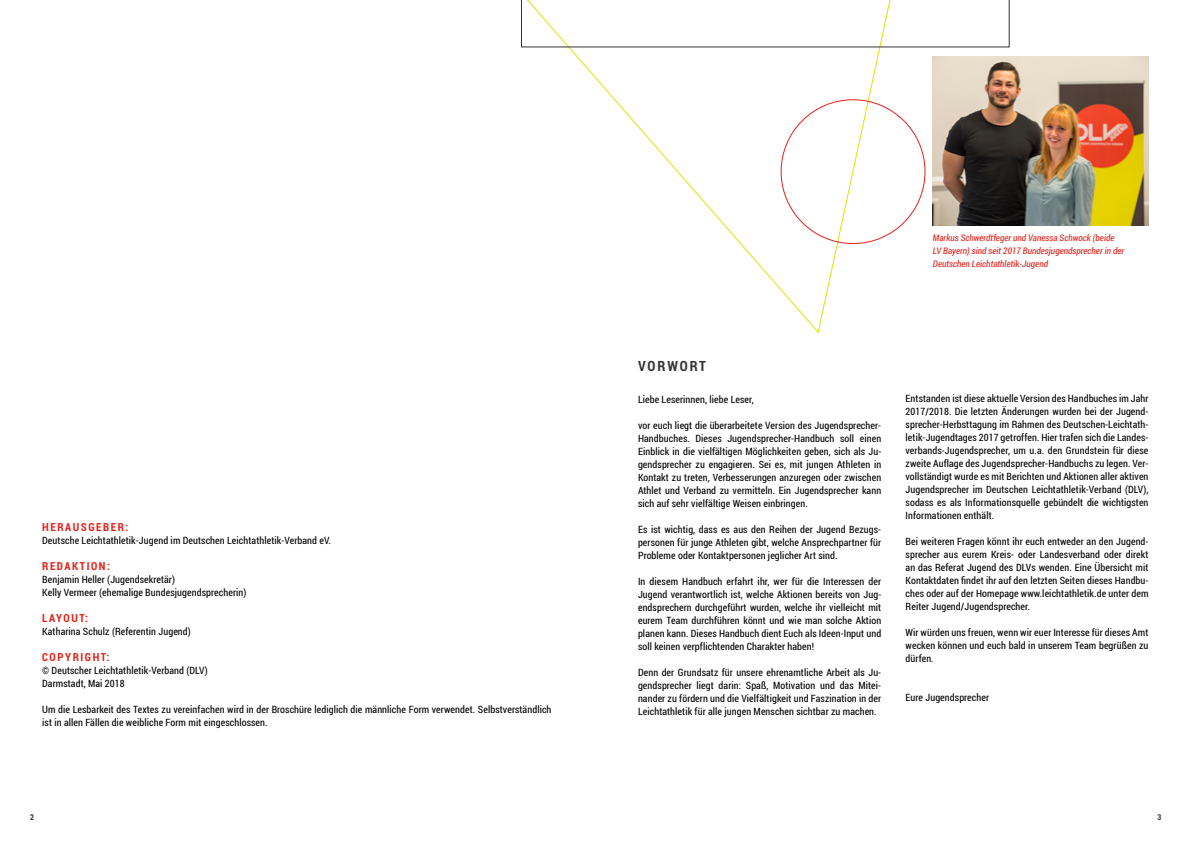
<style>
.page{position:relative;width:1191px;height:842px;background:#fff}
.page>*{position:absolute;margin:0;border:0;box-sizing:border-box;transform-origin:0 0}
.t1{font:700 14px "Roboto Condensed";letter-spacing:.14em;color:#343434}
.t2{font:700 11px "Roboto Condensed";letter-spacing:.14em;color:#e32119}
.t3{font:10px/13px "Roboto Condensed";letter-spacing:.01em;color:#000;text-align:justify}
.t4{font:italic 9px/13px "Roboto Condensed";color:#e32119}
.t5{font:700 8px "Roboto Condensed";color:#343434}
</style>
<div class="page">
<svg style="left:521px;top:47px;width:393px;height:287px"></svg>
<svg style="left:521px;top:0;width:488px;height:47px"></svg>
<img style="left:933px;top:56px;width:215px;height:170px">
<p class="t2" style="left:42px;top:519px;width:88px">HERAUSGEBER:</p>
<p class="t3" style="left:42px;top:534px;width:290px">Deutsche Leichtathletik-Jugend im Deutschen Leichtathletik-Verband eV.</p>
<p class="t2" style="left:42px;top:558px;width:69px">REDAKTION:</p>
<p class="t3" style="left:42px;top:573px;width:206px">Benjamin Heller (Jugendsekretär)<br>Kelly Vermeer (ehemalige Bundesjugendsprecherin)</p>
<p class="t2" style="left:42px;top:610px;width:47px">LAYOUT:</p>
<p class="t3" style="left:42px;top:625px;width:150px">Katharina Schulz (Referentin Jugend)</p>
<p class="t2" style="left:42px;top:649px;width:69px">COPYRIGHT:</p>
<p class="t3" style="left:42px;top:664px;width:167px">© Deutscher Leichtathletik-Verband (DLV)<br>Darmstadt, Mai 2018</p>
<p class="t3" style="left:42px;top:703px;width:511px">Um die Lesbarkeit des Textes zu vereinfachen wird in der Broschüre lediglich die männliche Form verwendet. Selbstverständlich ist in allen Fällen die weibliche Form mit eingeschlossen.</p>
<p class="t4" style="left:933px;top:231px;width:193px">Markus Schwerdtfeger und Vanessa Schwock (beide<br>LV Bayern) sind seit 2017 Bundesjugendsprecher in der<br>Deutschen Leichtathletik-Jugend</p>
<h1 class="t1" style="left:638px;top:356px;width:70px">VORWORT</h1>
<p class="t3" style="left:638px;top:392px;width:117px">Liebe Leserinnen, liebe Leser,</p>
<p class="t3" style="left:638px;top:418px;width:245px">vor euch liegt die überarbeitete Version des Jugendsprecher-Handbuches. Dieses Jugendsprecher-Handbuch soll einen Einblick in die vielfältigen Möglichkeiten geben, sich als Ju&shy;gendsprecher zu engagieren. Sei es, mit jungen Athleten in Kontakt zu treten, Verbesserungen anzuregen oder zwischen Athlet und Verband zu vermitteln. Ein Jugendsprecher kann sich auf sehr vielfältige Weisen einbringen.</p>
<p class="t3" style="left:638px;top:522px;width:245px">Es ist wichtig, dass es aus den Reihen der Jugend Bezugs&shy;personen für junge Athleten gibt, welche Ansprechpartner für Probleme oder Kontaktpersonen jeglicher Art sind.</p>
<p class="t3" style="left:638px;top:574px;width:245px">In diesem Handbuch erfahrt ihr, wer für die Interessen der Jugend verantwortlich ist, welche Aktionen bereits von Jug&shy;endsprechern durchgeführt wurden, welche ihr vielleicht mit eurem Team durchführen könnt und wie man solche Aktion planen kann. Dieses Handbuch dient Euch als Ideen-Input und soll keinen verpflichtenden Charakter haben!</p>
<p class="t3" style="left:638px;top:665px;width:245px">Denn der Grundsatz für unsere ehrenamtliche Arbeit als Ju&shy;gendsprecher liegt darin: Spaß, Motivation und das Mitei&shy;nander zu fördern und die Vielfältigkeit und Faszination in der Leichtathletik für alle jungen Menschen sichtbar zu machen.</p>
<p class="t3" style="left:905px;top:391px;width:244px">Entstanden ist diese aktuelle Version des Handbuches im Jahr 2017/2018. Die letzten Änderungen wurden bei der Jugend&shy;sprecher-Herbsttagung im Rahmen des Deutschen-Leichtath&shy;letik-Jugendtages 2017 getroffen. Hier trafen sich die Landes&shy;verbands-Jugendsprecher, um u.a. den Grundstein für diese zweite Auflage des Jugendsprecher-Handbuchs zu legen. Ver&shy;vollständigt wurde es mit Berichten und Aktionen aller aktiven Jugendsprecher im Deutschen Leichtathletik-Verband (DLV), sodass es als Informationsquelle gebündelt die wichtigsten Informationen enthält.</p>
<p class="t3" style="left:905px;top:534px;width:244px">Bei weiteren Fragen könnt ihr euch entweder an den Jugend&shy;sprecher aus eurem Kreis- oder Landesverband oder direkt an das Referat Jugend des DLVs wenden. Eine Übersicht mit Kontaktdaten findet ihr auf den letzten Seiten dieses Handbu&shy;ches oder auf der Homepage www.leichtathletik.de unter dem Reiter Jugend/Jugendsprecher.</p>
<p class="t3" style="left:905px;top:625px;width:244px">Wir würden uns freuen, wenn wir euer Interesse für dieses Amt wecken können und euch bald in unserem Team begrüßen zu dürfen.</p>
<p class="t3" style="left:905px;top:690px;width:85px">Eure Jugendsprecher</p>
<p class="t5" style="left:30px;top:811px;width:5px">2</p>
<p class="t5" style="left:1157px;top:811px;width:5px">3</p>
</div>
